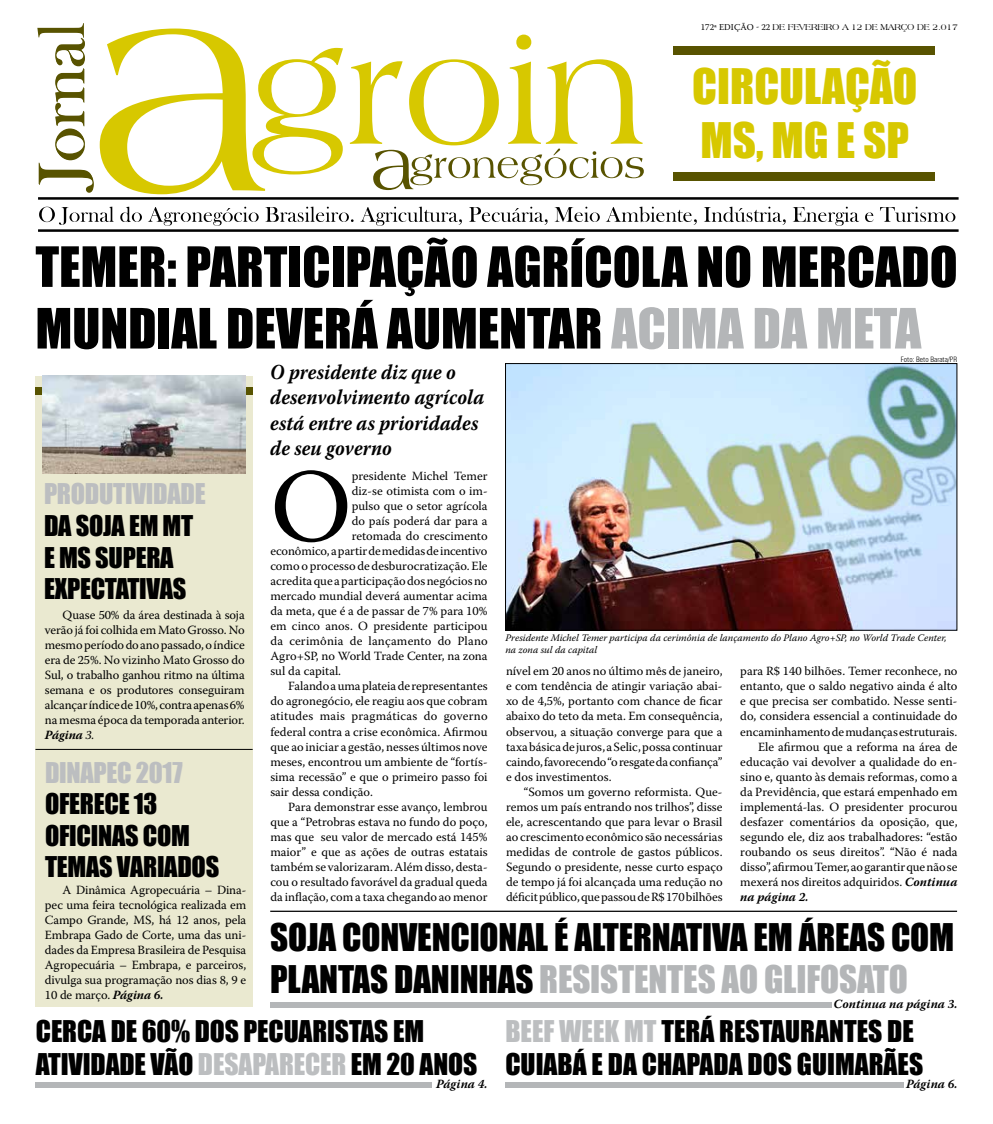
<style>
.page{position:relative;width:993px;height:1124px;background:#fff}
.page>*{position:absolute;margin:0;border:0;box-sizing:border-box;transform-origin:0 0}
.t1{font:103.5px "Warnock Pro";color:#000}
.t2{font:51.38px/61.6px "Impact";color:#000}
.t3{font:45px/54px "Impact";color:#d7c800}
.t4{font:35px/42px "Impact";letter-spacing:-.005em;color:#000}
.t5{font:27.5px/33px "Impact";letter-spacing:-.005em;color:#000}
.t6{font:26.25px/31.5px "Impact";letter-spacing:-.01em;color:#000}
.t7{font:26.25px "Impact";letter-spacing:-.01em;color:#bcbec0}
.t8{font:italic 700 21.25px/25.5px "Warnock Pro";color:#000;scale:.9 1}
.t9{font:12.5px/15px "Warnock Pro";color:#000;text-align:justify}
.t10{font:italic 700 12.5px "Warnock Pro";color:#000}
.t11{font:12.5px "Warnock Pro";letter-spacing:.02em;color:#000}
.t12{font:italic 10px/12px "Warnock Pro";color:#000}
.t13{font:8.88px "Americana BT";letter-spacing:-.02em;color:#000}
.t14{font:300 condensed 7.5px "Zurich BT";color:#000}
.s1{font-family:"Warnock Pro"}
.s2{color:#b4b6b8}
.s3{font-weight:700;font-style:italic}
.s4{font-style:italic}
.s5{color:#bcbec0}
</style>
<div class="page">
<img style="left:507px;top:365px;width:447px;height:263px">
<div style="left:505px;top:363px;width:451px;height:267px;border:1px solid #000"></div>
<div style="left:35px;top:376px;width:217px;height:630px;background:#eae9d0"></div>
<svg style="left:100px;top:29px;width:243px;height:165px"></svg>
<svg style="left:350px;top:35px;width:293px;height:155px"></svg>
<svg style="left:37px;top:23px;width:57px;height:170px"></svg>
<svg style="left:39px;top:207px;width:75px;height:18px"></svg>
<svg style="left:120px;top:207px;width:22px;height:15px"></svg>
<svg style="left:148px;top:207px;width:110px;height:19px"></svg>
<svg style="left:265px;top:207px;width:88px;height:15px"></svg>
<svg style="left:360px;top:207px;width:101px;height:19px"></svg>
<svg style="left:469px;top:207px;width:78px;height:18px"></svg>
<svg style="left:554px;top:207px;width:45px;height:15px"></svg>
<svg style="left:605px;top:207px;width:91px;height:18px"></svg>
<svg style="left:704px;top:207px;width:81px;height:18px"></svg>
<svg style="left:792px;top:207px;width:66px;height:19px"></svg>
<svg style="left:865px;top:212px;width:8px;height:10px"></svg>
<svg style="left:880px;top:207px;width:75px;height:15px"></svg>
<hr style="left:38px;top:197px;width:920px;height:3px;background:#000">
<hr style="left:38px;top:229px;width:920px;height:3px;background:#000">
<div style="left:673px;top:46px;width:261px;height:8px;background:#585300"></div>
<div style="left:673px;top:172px;width:261px;height:8px;background:#585300"></div>
<div style="left:505px;top:1081px;width:398px;height:6px;background:#b4b6b8"></div>
<div style="left:270px;top:1001px;width:561px;height:6px;background:#b4b6b8"></div>
<div style="left:35px;top:1081px;width:397px;height:6px;background:#b4b6b8"></div>
<svg style="left:35px;top:386px;width:217px;height:8px"></svg>
<hr style="left:35px;top:749px;width:217px;height:1px;background:#000">
<img style="left:43px;top:376px;width:202px;height:97px">
<hr style="left:270px;top:910px;width:686px;height:1px;background:#000">
<p class="t13" style="left:700px;top:22px;width:258px"><span class="s1">172ª Ed ição - 22</span> DE FEVEREIRO A 12 DE MARÇO DE 2.017</p>
<h3 class="t3" style="left:692px;top:58px;width:227px">CIRCULAÇÃO<br>MS, MG E SP</h3>
<h2 class="t2" style="left:35px;top:234px;width:923px">TEMER: PARTICIPAÇÃO AGRÍCOLA NO MERCADO<br>MUNDIAL DEVERÁ AUMENTAR <span class="s2">ACIMA DA META</span></h2>
<h3 class="t7" style="left:44px;top:473px;width:163px">PRODUTIVIDADE</h3>
<h3 class="t6" style="left:44px;top:509px;width:151px">DA SOJA EM MT<br>E MS SUPERA<br>EXPECTATIVAS</h3>
<p class="t9" style="left:45px;top:606px;width:201px;text-indent:18px">Quase 50% da área destinada à soja verão já foi colhida em Mato Grosso. No mesmo período do ano passado, o índice era de 25%. No vizinho Mato Grosso do Sul, o trabalho ganhou ritmo na última semana e os produtores conseguiram alcançar índice de 10%, contra apenas 6% na mesma época da temporada anterior.<br><span class="s3">Página</span> <span class="s4">3.</span></p>
<h3 class="t7" style="left:45px;top:751px;width:139px">DINAPEC 2017</h3>
<h3 class="t6" style="left:45px;top:787px;width:174px">OFERECE 13<br>OFICINAS COM<br>TEMAS VARIADOS</h3>
<p class="t9" style="left:45px;top:882px;width:203px;text-indent:18px">A Dinâmica Agropecuária – Dina&shy;pec uma feira tecnológica realizada em Campo Grande, MS, há 12 anos, pela Embrapa Gado de Corte, uma das uni&shy;dades da Empresa Brasileira de Pesquisa Agropecuária – Embrapa, e parceiros, divulga sua programação nos dias 8, 9 e 10 de março. <span class="s3">Página 6.</span></p>
<h3 class="t8" style="left:270px;top:359px;width:239px">O presidente diz que o desenvolvimento agrícola está entre as prioridades de seu governo</h3>
<h1 class="t1" style="left:270px;top:444px;width:83px">O</h1>
<p class="t9" style="left:351px;top:468px;width:137px">presidente Michel Temer</p>
<p class="t9" style="left:351px;top:483px;width:137px">diz-se otimista com o im-</p>
<p class="t9" style="left:351px;top:498px;width:137px">pulso que o setor agrícola</p>
<p class="t9" style="left:351px;top:513px;width:137px">do país poderá dar para a</p>
<p class="t9" style="left:351px;top:528px;width:137px">retomada do crescimento</p>
<p class="t9" style="left:270px;top:543px;width:218px">econômico, a partir de medidas de incentivo</p>
<p class="t9" style="left:270px;top:558px;width:219px">como o processo de desburocratização. Ele</p>
<p class="t9" style="left:270px;top:573px;width:218px">acredita que a participação dos negócios no</p>
<p class="t9" style="left:270px;top:588px;width:219px">mercado mundial deverá aumentar acima</p>
<p class="t9" style="left:270px;top:603px;width:219px">da meta, que é a de passar de 7% para 10%</p>
<p class="t9" style="left:270px;top:618px;width:219px">em cinco anos. O presidente participou</p>
<p class="t9" style="left:270px;top:633px;width:219px">da cerimônia de lançamento do Plano</p>
<p class="t9" style="left:270px;top:648px;width:219px">Agro+SP, no World Trade Center, na zona</p>
<p class="t9" style="left:270px;top:663px;width:72px">sul da capital.</p>
<p class="t9" style="left:288px;top:678px;width:201px">Falando a uma plateia de representantes</p>
<p class="t9" style="left:270px;top:693px;width:219px">do agronegócio, ele reagiu aos que cobram</p>
<p class="t11" style="left:270px;top:708px;width:219px">atitudes mais pragmáticas do governo</p>
<p class="t9" style="left:270px;top:723px;width:219px">federal contra a crise econômica. Afirmou</p>
<p class="t9" style="left:270px;top:738px;width:219px">que ao iniciar a gestão, nesses últimos nove</p>
<p class="t9" style="left:270px;top:753px;width:219px">meses, encontrou um ambiente de “fortís-</p>
<p class="t9" style="left:270px;top:768px;width:219px">sima recessão” e que o primeiro passo foi</p>
<p class="t9" style="left:270px;top:783px;width:104px">sair dessa condição.</p>
<p class="t9" style="left:288px;top:798px;width:201px">Para demonstrar esse avanço, lembrou</p>
<p class="t9" style="left:270px;top:813px;width:219px">que a “Petrobras estava no fundo do poço,</p>
<p class="t9" style="left:270px;top:828px;width:219px">mas que seu valor de mercado está 145%</p>
<p class="t9" style="left:270px;top:843px;width:219px">maior” e que as ações de outras estatais</p>
<p class="t9" style="left:270px;top:858px;width:219px">também se valorizaram. Além disso, desta-</p>
<p class="t9" style="left:270px;top:873px;width:219px">cou o resultado favorável da gradual queda</p>
<p class="t9" style="left:270px;top:888px;width:219px">da inflação, com a taxa chegando ao menor</p>
<p class="t14" style="left:900px;top:355px;width:58px">Foto: Beto Barata/PR</p>
<p class="t12" style="left:505px;top:631px;width:442px">Presidente Michel Temer participa da cerimônia de lançamento do Plano Agro+SP, no World Trade Center, na zona sul da capital</p>
<p class="t9" style="left:506px;top:663px;width:218px">nível em 20 anos no último mês de janeiro, e com tendência de atingir variação abai&shy;xo de 4,5%, portanto com chance de ficar abaixo do teto da meta. Em consequência, observou, a situação converge para que a taxa básica de juros, a Selic, possa continuar caindo, favorecendo “o resgate da confiança” e dos investimentos.</p>
<p class="t9" style="left:506px;top:783px;width:218px;text-indent:18px">“Somos um governo reformista. Que&shy;remos um país entrando nos trilhos”, disse ele, acrescentando que para levar o Brasil ao crescimento econômico são necessárias medidas de controle de gastos públicos.<br>Segundo o presidente, nesse curto espaço de tempo já foi alcançada uma redução no déficit público, que passou de R$ 170 bilhões</p>
<p class="t9" style="left:740px;top:663px;width:219px">para R$ 140 bilhões. Temer reconhece, no</p>
<p class="t9" style="left:740px;top:678px;width:219px">entanto, que o saldo negativo ainda é alto</p>
<p class="t9" style="left:740px;top:693px;width:219px">e que precisa ser combatido. Nesse senti-</p>
<p class="t9" style="left:740px;top:708px;width:219px">do, considera essencial a continuidade do</p>
<p class="t9" style="left:740px;top:723px;width:218px">encaminhamento de mudanças estruturais.</p>
<p class="t9" style="left:757px;top:738px;width:201px">Ele afirmou que a reforma na área de</p>
<p class="t9" style="left:740px;top:753px;width:219px">educação vai devolver a qualidade do en-</p>
<p class="t9" style="left:740px;top:768px;width:219px">sino e, quanto às demais reformas, como a</p>
<p class="t9" style="left:740px;top:783px;width:219px">da Previdência, que estará empenhado em</p>
<p class="t9" style="left:740px;top:798px;width:219px">implementá-las. O presidenter procurou</p>
<p class="t9" style="left:740px;top:813px;width:219px">desfazer comentários da oposição, que,</p>
<p class="t9" style="left:740px;top:828px;width:219px">segundo ele, diz aos trabalhadores: “estão</p>
<p class="t9" style="left:740px;top:843px;width:219px">roubando os seus direitos”. “Não é nada</p>
<p class="t9" style="left:740px;top:858px;width:218px">disso”, afirmou Temer, ao garantir que não se</p>
<p class="t9" style="left:740px;top:873px;width:219px">mexerá nos direitos adquiridos. <span class="s3">Continua</span></p>
<p class="t10" style="left:740px;top:888px;width:70px">na página 2.</p>
<h3 class="t4" style="left:270px;top:915px;width:685px">SOJA CONVENCIONAL É ALTERNATIVA EM ÁREAS COM<br>PLANTAS DANINHAS <span class="s2">RESISTENTES AO GLIFOSATO</span></h3>
<p class="t10" style="left:833px;top:996px;width:125px">Continua na página 3.</p>
<h3 class="t5" style="left:36px;top:1013px;width:441px">CERCA DE 60% DOS PECUARISTAS EM<br>ATIVIDADE VÃO <span class="s5">DESAPARECER</span> EM 20 ANOS</h3>
<p class="t10" style="left:436px;top:1075px;width:53px">Página 4.</p>
<h3 class="t5" style="left:505px;top:1013px;width:418px"><span class="s5">BEEF WEEK MT</span> TERÁ RESTAURANTES DE<br>CUIABÁ E DA CHAPADA DOS GUIMARÃES</h3>
<p class="t10" style="left:905px;top:1075px;width:53px">Página 6.</p>
</div>
